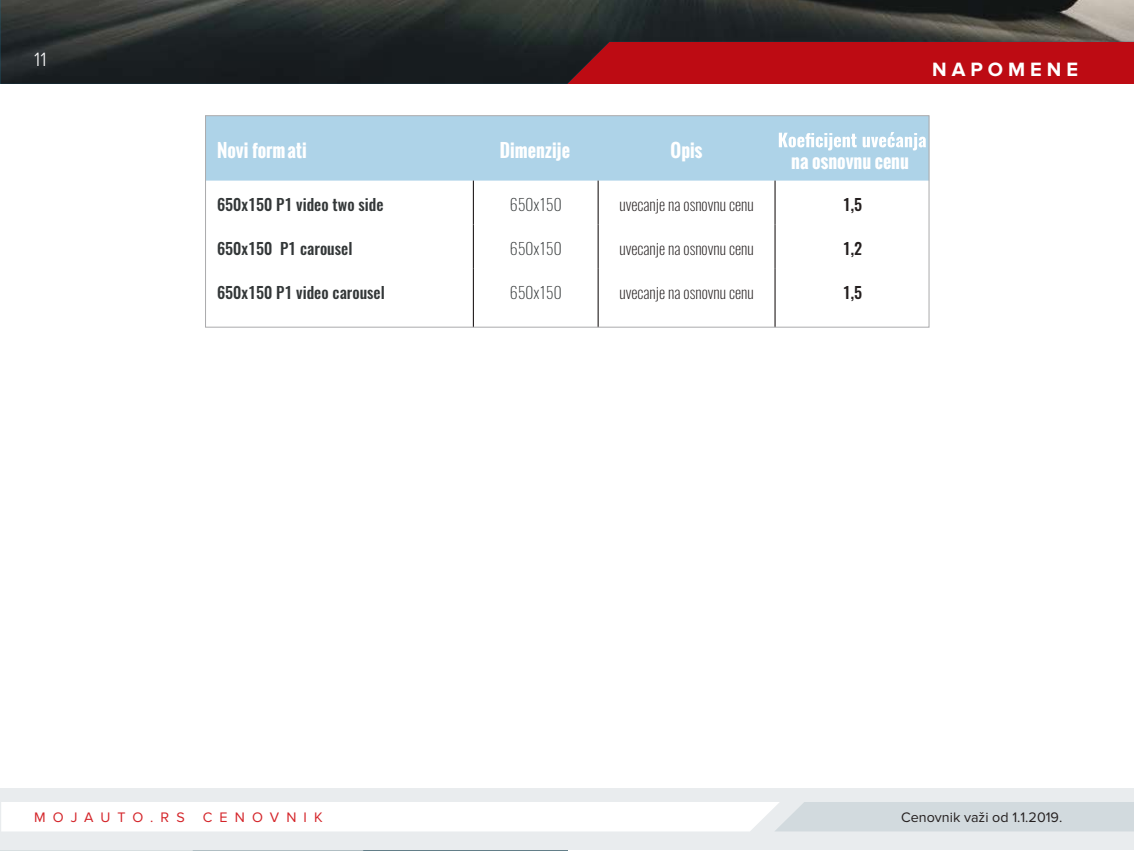
<style>
.page{position:relative;width:1134px;height:851px;background:#fff}
.page>*{position:absolute;margin:0;border:0;box-sizing:border-box;transform-origin:0 0}
.t1{font:700 20px "Proxima Nova";letter-spacing:.25em;color:#fff}
.t2{font:300 20px "Proxima Nova";color:#fff}
.t3{font:700 18px "Oswald";color:#fff}
.t4{font:200 16px "Oswald";color:#241f1f}
.t5{font:500 16px "Oswald";color:#333738}
.t6{font:200 16px "Oswald";color:#333738}
.t7{font:500 16px "Oswald";color:#241f1f}
.t8{font:14.2px "Proxima Nova";color:#241f1f}
.t9{font:14.2px "Proxima Nova";letter-spacing:.48em;color:#d42429}
.t10{font:14.2px "Proxima Nova";letter-spacing:.5em;color:#d42429}
</style>
<div class="page">
<img style="left:0;top:0;width:1134px;height:84px">
<div style="left:0;top:785px;width:1134px;height:65px;background:#e9ecee"></div>
<div style="left:0;top:84px;width:1134px;height:703px;background:#fff"></div>
<svg style="left:1px;top:802px;width:1133px;height:29px;background:#f0f3f4"></svg>
<div style="left:207px;top:117px;width:720px;height:63px;background:#aed3e8"></div>
<hr style="left:473px;top:180px;width:1px;height:44px;background:#241f1f">
<hr style="left:598px;top:180px;width:1px;height:44px;background:#241f1f">
<hr style="left:774px;top:180px;width:2px;height:44px;background:#241f1f">
<hr style="left:473px;top:224px;width:1px;height:44px;background:#241f1f">
<hr style="left:598px;top:224px;width:1px;height:44px;background:#241f1f">
<hr style="left:774px;top:224px;width:2px;height:44px;background:#241f1f">
<hr style="left:473px;top:268px;width:1px;height:44px;background:#241f1f">
<hr style="left:598px;top:268px;width:1px;height:44px;background:#241f1f">
<hr style="left:774px;top:268px;width:2px;height:44px;background:#241f1f">
<svg style="left:473px;top:312px;width:1px;height:13px"></svg>
<svg style="left:598px;top:312px;width:1px;height:13px"></svg>
<svg style="left:774px;top:312px;width:2px;height:13px"></svg>
<svg style="left:779px;top:132px;width:147px;height:18px"></svg>
<div style="left:205px;top:115px;width:724px;height:212px;border:1px solid #aaaaac"></div>
<p class="t2" style="left:34px;top:48px;width:14px">11</p>
<p class="t1" style="left:932px;top:58px;width:148px">NAPOMENE</p>
<p class="t3" style="left:217px;top:137px;width:91px">Novi formati</p>
<p class="t3" style="left:500px;top:137px;width:71px">Dimenzije</p>
<p class="t3" style="left:671px;top:137px;width:33px">Opis</p>
<p class="t3" style="left:791px;top:148px;width:119px">na osnovnu cenu</p>
<p class="t5" style="left:217px;top:193px;width:168px">650x150 P1 video two side</p>
<p class="t6" style="left:510px;top:194px;width:53px">650x150</p>
<p class="t4" style="left:619px;top:194px;width:136px">uvecanje na osnovnu cenu</p>
<p class="t7" style="left:843px;top:193px;width:21px">1,5</p>
<p class="t5" style="left:217px;top:237px;width:137px">650x150 P1 carousel</p>
<p class="t6" style="left:510px;top:238px;width:53px">650x150</p>
<p class="t4" style="left:619px;top:238px;width:136px">uvecanje na osnovnu cenu</p>
<p class="t7" style="left:843px;top:237px;width:21px">1,2</p>
<p class="t5" style="left:217px;top:281px;width:169px">650x150 P1 video carousel</p>
<p class="t6" style="left:510px;top:281px;width:53px">650x150</p>
<p class="t4" style="left:619px;top:281px;width:136px">uvecanje na osnovnu cenu</p>
<p class="t7" style="left:843px;top:281px;width:21px">1,5</p>
<p class="t9" style="left:34px;top:808px;width:152px">MOJAUTO.RS</p>
<p class="t10" style="left:203px;top:808px;width:122px">CENOVNIK</p>
<p class="t8" style="left:901px;top:809px;width:163px">Cenovnik važi od 1.1.2019.</p>
</div>
